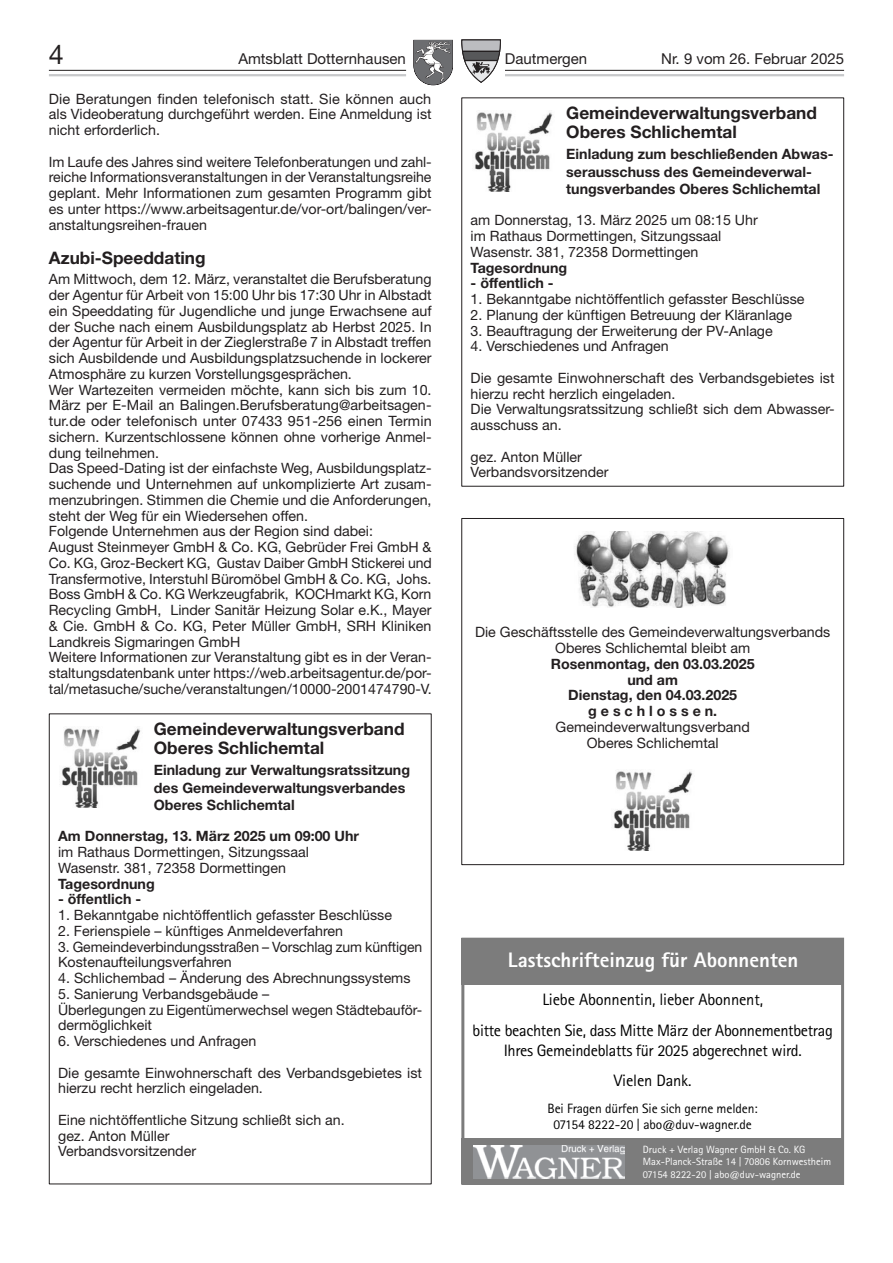
<style>
.page{position:relative;width:893px;height:1263px;background:#fff}
.page>*{position:absolute;margin:0;border:0;box-sizing:border-box;transform-origin:0 0}
.t1{font:27px "Helvetica Neue LT Std";color:#231f20}
.t2{font:800 21px "Rotis Sans Serif Std";color:#fff}
.t3{font:700 17.25px/18.8px "Helvetica Neue LT Std";color:#231f20}
.t4{font:16.5px/30.3px "Rotis Sans Serif Std";letter-spacing:-.02em;color:#010101;text-align:center}
.t5{font:15px "Helvetica Neue LT Std";color:#231f20}
.t6{font:14.25px/15.8px "Helvetica Neue LT Std";color:#231f20}
.t7{font:700 14.25px/17.2px "Helvetica Neue LT Std";color:#231f20}
.t8{font:13.5px/16.2px "Rotis Sans Serif Std";letter-spacing:-.01em;color:#010101;text-align:center}
.t9{font:10.5px/12.6px "Rotis Sans Serif Std";color:#fff}
</style>
<div class="page">
<hr style="left:49px;top:74px;width:795px;height:2px;background:#c7c8ca">
<hr style="left:49px;top:70px;width:795px;height:1px;background:#231f20">
<div style="left:407px;top:39px;width:50px;height:49px;background:#fff"></div>
<svg style="left:413px;top:41px;width:40px;height:44px"></svg>
<div style="left:406px;top:38px;width:52px;height:51px;border:2px solid #fff"></div>
<div style="left:457px;top:39px;width:48px;height:47px;background:#fff"></div>
<svg style="left:461px;top:40px;width:40px;height:43px"></svg>
<img style="left:62px;top:728px;width:79px;height:79px">
<img style="left:475px;top:112px;width:78px;height:79px">
<div style="left:461px;top:97px;width:383px;height:390px;border:1px solid #231f20"></div>
<img style="left:574px;top:532px;width:156px;height:75px">
<img style="left:614px;top:771px;width:79px;height:79px">
<div style="left:461px;top:518px;width:383px;height:347px;border:1px solid #231f20"></div>
<div style="left:461px;top:938px;width:383px;height:46px;background:#7c7c7c"></div>
<div style="left:461px;top:938px;width:383px;height:246px;border:3px solid #7c7c7c"></div>
<div style="left:461px;top:1138px;width:383px;height:46px;background:#7c7c7c"></div>
<img style="left:473px;top:1145px;width:151px;height:33px">
<h1 class="t1" style="left:49px;top:38px;width:17px">4</h1>
<p class="t5" style="left:238px;top:49px;width:169px">Amtsblatt Dotternhausen</p>
<p class="t5" style="left:505px;top:49px;width:84px">Dautmergen</p>
<p class="t5" style="left:661px;top:49px;width:184px">Nr. 9 vom 26. Februar 2025</p>
<p class="t6" style="left:49px;top:91px;width:384px;text-align:justify">Die Beratungen finden telefonisch statt. Sie können auch als Videoberatung durchgeführt werden. Eine Anmeldung ist nicht erforderlich.</p>
<p class="t6" style="left:49px;top:154px;width:384px;text-align:justify">Im Laufe des Jahres sind weitere Telefonberatungen und zahl&shy;reiche Informationsveranstaltungen in der Veranstaltungsreihe geplant. Mehr Informationen zum gesamten Programm gibt es unter https://www.arbeitsagentur.de/vor-ort/balingen/ver&shy;anstaltungsreihen-frauen</p>
<p class="t3" style="left:49px;top:248px;width:158px">Azubi-Speeddating</p>
<p class="t6" style="left:49px;top:271px;width:384px">Am Mittwoch, dem 12. März, veranstaltet die Berufsberatung der Agentur für Arbeit von 15:00 Uhr bis 17:30 Uhr in Albstadt ein Speeddating für Jugendliche und junge Erwachsene auf der Suche nach einem Ausbildungsplatz ab Herbst 2025. In der Agentur für Arbeit in der Zieglerstraße 7 in Albstadt treffen sich Ausbildende und Ausbildungsplatzsuchende in lockerer Atmosphäre zu kurzen Vorstellungsgesprächen.<br>Wer Wartezeiten vermeiden möchte, kann sich bis zum 10.<br>März per E-Mail an Balingen.Berufsberatung@arbeitsagen&shy;tur.de oder telefonisch unter 07433 951-256 einen Termin sichern. Kurzentschlossene können ohne vorherige Anmel&shy;dung teilnehmen.<br>Das Speed-Dating ist der einfachste Weg, Ausbildungsplatz&shy;suchende und Unternehmen auf unkomplizierte Art zusam&shy;menzubringen. Stimmen die Chemie und die Anforderungen, steht der Weg für ein Wiedersehen offen.<br>Folgende Unternehmen aus der Region sind dabei:<br>August Steinmeyer GmbH &amp; Co. KG, Gebrüder Frei GmbH &amp; Co. KG, Groz-Beckert KG, Gustav Daiber GmbH Stickerei und Transfermotive, Interstuhl Büromöbel GmbH &amp; Co. KG, Johs.<br>Boss GmbH &amp; Co. KG Werkzeugfabrik, KOCHmarkt KG, Korn Recycling GmbH, Linder Sanitär Heizung Solar e.K., Mayer &amp; Cie. GmbH &amp; Co. KG, Peter Müller GmbH, SRH Kliniken Landkreis Sigmaringen GmbH<br>Weitere Informationen zur Veranstaltung gibt es in der Veran&shy;staltungsdatenbank unter https://web.arbeitsagentur.de/por&shy;tal/metasuche/suche/veranstaltungen/10000-2001474790-V.</p>
<p class="t3" style="left:154px;top:719px;width:252px">Gemeindeverwaltungsverband<br>Oberes Schlichemtal</p>
<p class="t7" style="left:154px;top:761px;width:258px">Einladung zur Verwaltungsratssitzung des Gemeindeverwaltungsverbandes<br>Oberes Schlichemtal</p>
<p class="t7" style="left:58px;top:827px;width:302px">Am Donnerstag, 13. März 2025 um 09:00 Uhr</p>
<p class="t6" style="left:58px;top:844px;width:252px">im Rathaus Dormettingen, Sitzungssaal<br>Wasenstr. 381, 72358 Dormettingen</p>
<p class="t7" style="left:58px;top:874px;width:98px">Tagesordnung</p>
<p class="t7" style="left:58px;top:890px;width:85px">- öffentlich -</p>
<p class="t6" style="left:58px;top:907px;width:335px">1. Bekanntgabe nichtöffentlich gefasster Beschlüsse</p>
<p class="t6" style="left:58px;top:923px;width:287px">2. Ferienspiele – künftiges Anmeldeverfahren</p>
<p class="t6" style="left:58px;top:938px;width:366px">3. Gemeindeverbindungsstraßen – Vorschlag zum künftigen<br>Kostenaufteilungsverfahren</p>
<p class="t6" style="left:58px;top:970px;width:354px">4. Schlichembad – Änderung des Abrechnungssystems</p>
<p class="t6" style="left:58px;top:986px;width:366px">5. Sanierung Verbandsgebäude –<br>Überlegungen zu Eigentümerwechsel wegen Städtebauför&shy;dermöglichkeit</p>
<p class="t6" style="left:58px;top:1033px;width:200px">6. Verschiedenes und Anfragen</p>
<p class="t6" style="left:58px;top:1064px;width:365px">Die gesamte Einwohnerschaft des Verbandsgebietes ist hierzu recht herzlich eingeladen.</p>
<p class="t6" style="left:58px;top:1112px;width:288px">Eine nichtöffentliche Sitzung schließt sich an. gez. Anton Müller<br>Verbandsvorsitzender</p>
<p class="t3" style="left:566px;top:103px;width:252px">Gemeindeverwaltungsverband<br>Oberes Schlichemtal</p>
<p class="t7" style="left:566px;top:145px;width:269px">Einladung zum beschließenden Abwas&shy;serausschuss des Gemeindeverwal&shy;tungsverbandes Oberes Schlichemtal</p>
<p class="t6" style="left:471px;top:212px;width:289px">am Donnerstag, 13. März 2025 um 08:15 Uhr im Rathaus Dormettingen, Sitzungssaal<br>Wasenstr. 381, 72358 Dormettingen</p>
<p class="t7" style="left:471px;top:259px;width:98px">Tagesordnung</p>
<p class="t7" style="left:471px;top:274px;width:85px">- öffentlich -</p>
<p class="t6" style="left:471px;top:291px;width:335px">1. Bekanntgabe nichtöffentlich gefasster Beschlüsse</p>
<p class="t6" style="left:471px;top:307px;width:323px">2. Planung der künftigen Betreuung der Kläranlage</p>
<p class="t6" style="left:471px;top:322px;width:304px">3. Beauftragung der Erweiterung der PV-Anlage</p>
<p class="t6" style="left:471px;top:338px;width:200px">4. Verschiedenes und Anfragen</p>
<p class="t6" style="left:471px;top:370px;width:366px">Die gesamte Einwohnerschaft des Verbandsgebietes ist hierzu recht herzlich eingeladen.<br>Die Verwaltungsratssitzung schließt sich dem Abwasser&shy;ausschuss an.</p>
<p class="t6" style="left:471px;top:448px;width:140px">gez. Anton Müller<br>Verbandsvorsitzender</p>
<p class="t6" style="left:475px;top:624px;width:357px;text-align:center">Die Geschäftsstelle des Gemeindeverwaltungsverbands<br>Oberes Schlichemtal bleibt am</p>
<p class="t7" style="left:551px;top:656px;width:205px;line-height:15.8px;text-align:center">Rosenmontag, den 03.03.2025 und am<br>Dienstag, den 04.03.2025<br>g e s c h l o s s e n.</p>
<p class="t6" style="left:556px;top:719px;width:196px;text-align:center">Gemeindeverwaltungsverband<br>Oberes Schlichemtal</p>
<h2 class="t2" style="left:508px;top:947px;width:292px">Lastschrifteinzug für Abonnenten</h2>
<p class="t4" style="left:473px;top:984px;width:362px">Liebe Abonnentin, lieber Abonnent,<br>bitte beachten Sie, dass Mitte März der Abonnementbetrag</p>
<p class="t4" style="left:504px;top:1035px;width:299px">Ihres Gemeindeblatts für 2025 abgerechnet wird.<br>Vielen Dank.</p>
<p class="t8" style="left:548px;top:1100px;width:212px">Bei Fragen dürfen Sie sich gerne melden:<br>07154 8222-20 | abo@duv-wagner.de</p>
<p class="t9" style="left:643px;top:1143px;width:190px">Druck + Verlag Wagner GmbH &amp; Co. KG<br>Max-Planck-Straße 14 | 70806 Kornwestheim<br>07154 8222-20 | abo@duv-wagner.de</p>
</div>
